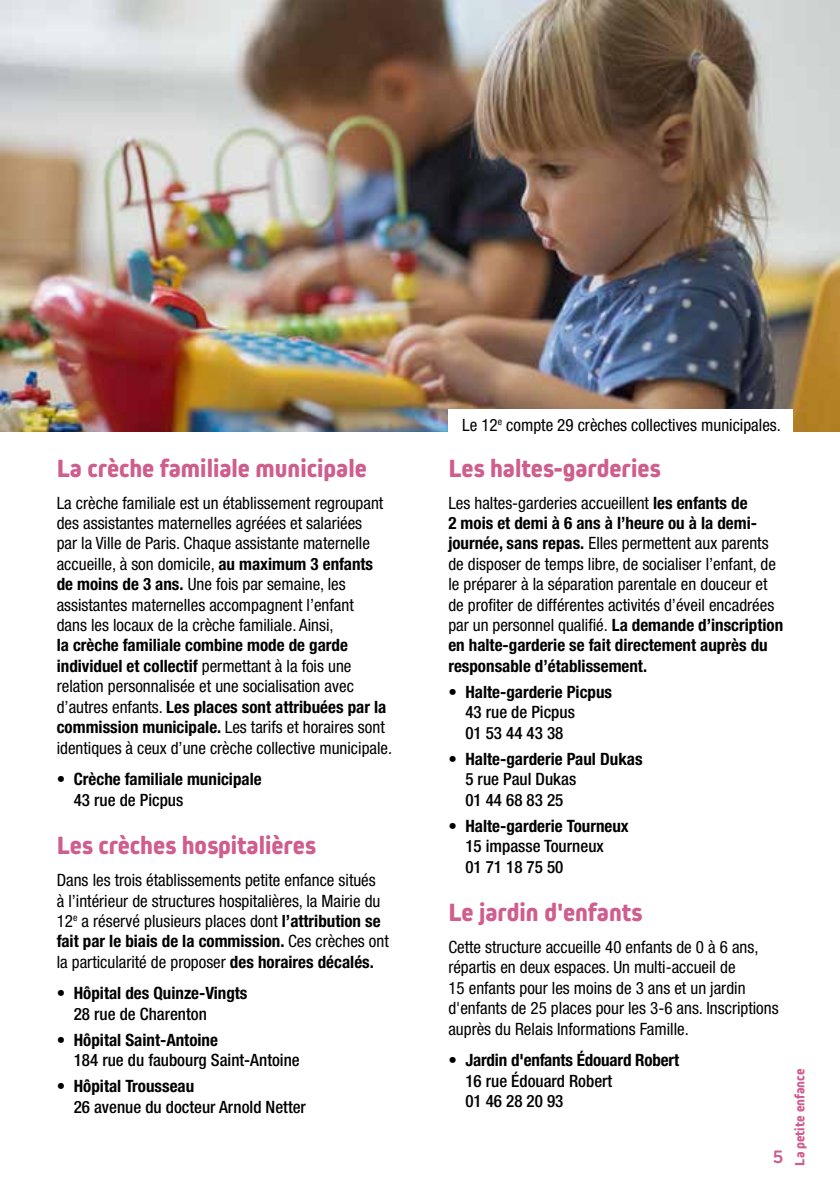
<style>
.page{position:relative;width:840px;height:1191px;background:#fff}
.page>*{position:absolute;margin:0;border:0;box-sizing:border-box;transform-origin:0 0}
.t1{font:800 26px "Kiro";color:#cf5d8e}
.t2{font:700 20px "Kiro";color:#cf5d8e}
.t3{font:condensed 17px/20.4px "Helvetica Neue LT Pro";color:#000}
.t4{font:500 condensed 17px/20.4px "Helvetica Neue LT Pro";color:#000}
.t5{font:700 condensed 17px/20.4px "Helvetica Neue LT Pro";color:#000}
.t6{font:800 14px "Kiro";color:#cf5d8e}
.s1{font-weight:700}
.s2{font-weight:400}
.s3{font-weight:500}
</style>
<div class="page">
<img style="left:0;top:0;width:839px;height:431px">
<div style="left:448px;top:409px;width:344px;height:29px;background:#fff"></div>
<h1 class="t1" style="left:57px;top:453px;width:311px">La crèche familiale municipale</h1>
<p class="t3" style="left:57px;top:492px;width:328px">La crèche familiale est un établissement regroupant des assistantes maternelles agréées et salariées par la Ville de Paris. Chaque assistante maternelle accueille, à son domicile, <span class="s1">au maximum 3 enfants de moins de 3 ans.</span> Une fois par semaine, les assistantes maternelles accompagnent l’enfant dans les locaux de la crèche familiale. Ainsi,</p>
<p class="t3" style="left:57px;top:635px;width:337px"><span class="s1">la crèche familiale combine mode de garde individuel et collectif</span> permettant à la fois une relation personnalisée et une socialisation avec d’autres enfants. <span class="s1">Les places sont attribuées par la commission municipale.</span> Les tarifs et horaires sont identiques à ceux d’une crèche collective municipale.</p>
<p class="t5" style="left:74px;top:768px;width:189px;text-indent:-17px"><span class="s2">•</span> Crèche familiale municipale<br><span class="s3">43 rue de Picpus</span></p>
<h1 class="t1" style="left:57px;top:830px;width:260px">Les crèches hospitalières</h1>
<p class="t3" style="left:57px;top:869px;width:333px">Dans les trois établissements petite enfance situés<br>à l’intérieur de structures hospitalières, la Mairie du 12<sup>e</sup> a réservé plusieurs places dont <span class="s1">l’attribution se fait par le biais de la commission.</span> Ces crèches ont la particularité de proposer <span class="s1">des horaires décalés.</span></p>
<p class="t5" style="left:74px;top:983px;width:175px;text-indent:-17px"><span class="s2">•</span> Hôpital des Quinze-Vingts<br><span class="s3">28 rue de Charenton</span></p>
<p class="t4" style="left:74px;top:1029px;width:227px;text-indent:-17px"><span class="s2">•</span> <span class="s1">Hôpital Saint-Antoine<br></span>184 rue du faubourg Saint-Antoine</p>
<p class="t4" style="left:74px;top:1076px;width:233px;text-indent:-17px"><span class="s2">•</span> <span class="s1">Hôpital Trousseau<br></span>26 avenue du docteur Arnold Netter</p>
<p class="t3" style="left:462px;top:415px;width:320px">Le 12<sup>e</sup> compte 29 crèches collectives municipales.</p>
<h1 class="t1" style="left:448px;top:453px;width:213px">Les haltes-garderies</h1>
<p class="t3" style="left:448px;top:492px;width:336px">Les haltes-garderies accueillent <span class="s1">les enfants de<br>2 mois et demi à 6 ans à l’heure ou à la demi&shy;journée, sans repas.</span> Elles permettent aux parents de disposer de temps libre, de socialiser l’enfant, de le préparer à la séparation parentale en douceur et de profiter de différentes activités d’éveil encadrées par un personnel qualifié. <span class="s1">La demande d’inscription en halte-garderie se fait directement auprès du responsable d’établissement.</span></p>
<p class="t4" style="left:465px;top:681px;width:148px;text-indent:-17px"><span class="s2">•</span> <span class="s1">Halte-garderie Picpus<br></span>43 rue de Picpus<br>01 53 44 43 38</p>
<p class="t5" style="left:465px;top:748px;width:179px;text-indent:-17px"><span class="s2">•</span> Halte-garderie Paul Dukas<br><span class="s3">5 rue Paul Dukas<br>01 44 68 83 25</span></p>
<p class="t4" style="left:465px;top:815px;width:165px;text-indent:-17px"><span class="s2">•</span> <span class="s1">Halte-garderie Tourneux<br></span>15 impasse Tourneux<br>01 71 18 75 50</p>
<h1 class="t1" style="left:448px;top:897px;width:195px">Le jardin d'enfants</h1>
<p class="t3" style="left:448px;top:936px;width:331px">Cette structure accueille 40 enfants de 0 à 6 ans, répartis en deux espaces. Un multi-accueil de<br>15 enfants pour les moins de 3 ans et un jardin d'enfants de 25 places pour les 3-6 ans. Inscriptions auprès du Relais Informations Famille.</p>
<p class="t5" style="left:465px;top:1050px;width:215px;text-indent:-17px"><span class="s2">•</span> Jardin d'enfants Édouard Robert<br><span class="s3">16 rue Édouard Robert<br>01 46 28 20 93</span></p>
<p class="t2" style="left:772px;top:1144px;width:12px">5</p>
<p class="t6" style="left:791px;top:1165px;width:98px;rotate:-90deg">La petite enfance</p>
</div>
